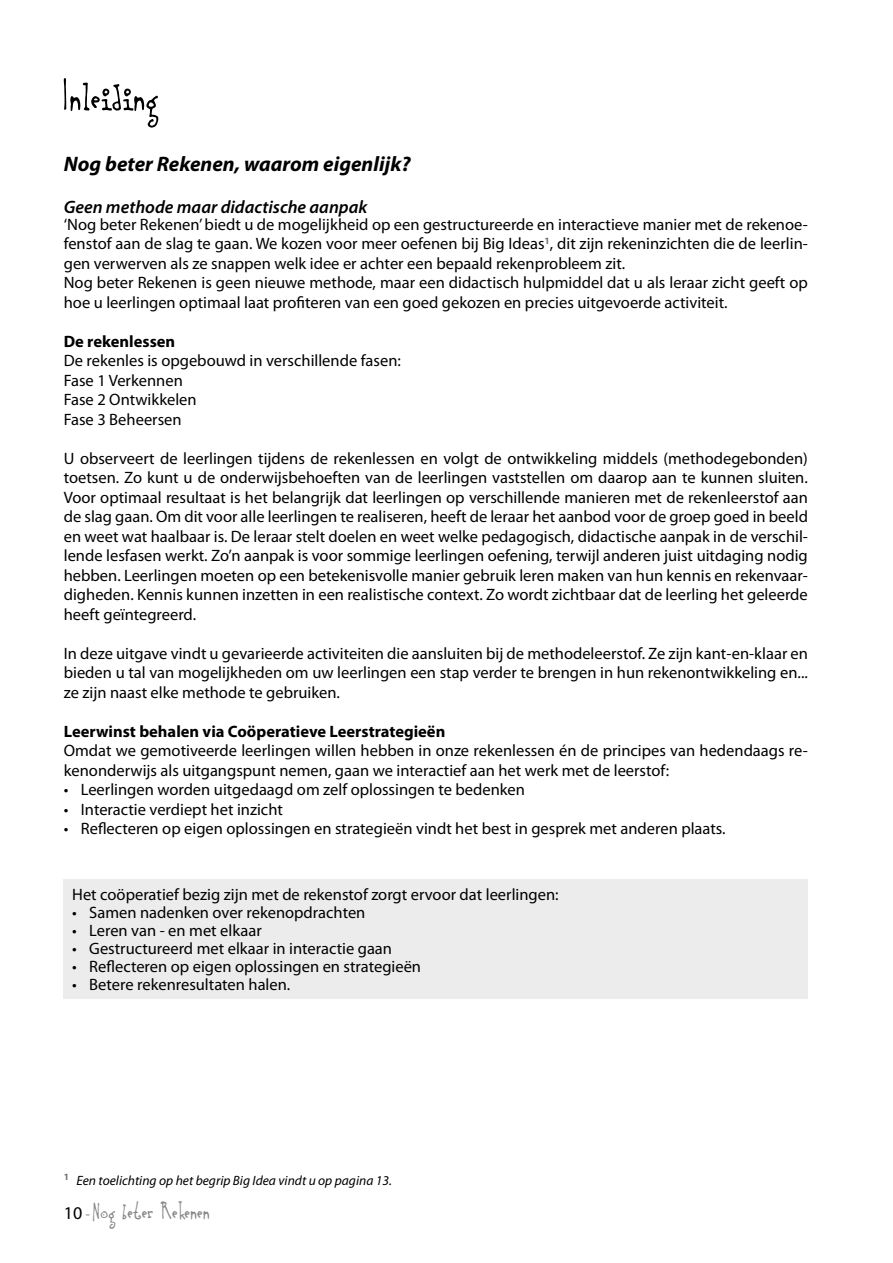
<style>
.page{position:relative;width:893px;height:1263px;background:#fff}
.page>*{position:absolute;margin:0;border:0;box-sizing:border-box;transform-origin:0 0}
.t1{font:54px "Another Hand Font";color:#000}
.t2{font:30px "Another Hand Font";color:#878786}
.t3{font:italic 700 21px "Myriad Pro";color:#000}
.t4{font:italic 600 18px "Myriad Pro";color:#000}
.t5{font:16.5px/19.5px "Myriad Pro";color:#000}
.t6{font:700 16.5px "Myriad Pro";color:#000}
.t7{font:italic 13.5px "Myriad Pro";color:#000}
.s1{font-family:"Myriad Pro";font-size:18px;color:#000}
.s2{font-family:"Myriad Pro";font-size:15px}
</style>
<div class="page">
<div style="left:64px;top:879px;width:744px;height:119px;background:#ececed"></div>
<h1 class="t1" style="left:64px;top:64px;width:97px">Inleiding</h1>
<p class="t3" style="left:64px;top:150px;width:348px">Nog beter Rekenen, waarom eigenlijk?</p>
<p class="t4" style="left:64px;top:196px;width:305px">Geen methode maar didactische aanpak</p>
<p class="t5" style="left:64px;top:214px;width:746px">‘Nog beter Rekenen’ biedt u de mogelijkheid op een gestructureerde en interactieve manier met de rekenoe&shy;fenstof aan de slag te gaan. We kozen voor meer oefenen bij Big Ideas<sup>1</sup>, dit zijn rekeninzichten die de leerlin&shy;gen verwerven als ze snappen welk idee er achter een bepaald rekenprobleem zit.<br>Nog beter Rekenen is geen nieuwe methode, maar een didactisch hulpmiddel dat u als leraar zicht geeft op hoe u leerlingen optimaal laat profiteren van een goed gekozen en precies uitgevoerde activiteit.</p>
<p class="t6" style="left:64px;top:330px;width:113px">De rekenlessen</p>
<p class="t5" style="left:64px;top:350px;width:339px">De rekenles is opgebouwd in verschillende fasen:<br>Fase 1 Verkennen<br>Fase 2 Ontwikkelen<br>Fase 3 Beheersen</p>
<p class="t5" style="left:64px;top:448px;width:746px;text-align:justify">U observeert de leerlingen tijdens de rekenlessen en volgt de ontwikkeling middels (methodegebonden) toetsen. Zo kunt u de onderwijsbehoeften van de leerlingen vaststellen om daarop aan te kunnen sluiten.<br>Voor optimaal resultaat is het belangrijk dat leerlingen op verschillende manieren met de rekenleerstof aan de slag gaan. Om dit voor alle leerlingen te realiseren, heeft de leraar het aanbod voor de groep goed in beeld en weet wat haalbaar is. De leraar stelt doelen en weet welke pedagogisch, didactische aanpak in de verschil&shy;lende lesfasen werkt. Zo’n aanpak is voor sommige leerlingen oefening, terwijl anderen juist uitdaging nodig hebben. Leerlingen moeten op een betekenisvolle manier gebruik leren maken van hun kennis en rekenvaar&shy;digheden. Kennis kunnen inzetten in een realistische context. Zo wordt zichtbaar dat de leerling het geleerde heeft geïntegreerd.</p>
<p class="t5" style="left:64px;top:643px;width:746px;text-align:justify">In deze uitgave vindt u gevarieerde activiteiten die aansluiten bij de methodeleerstof. Ze zijn kant-en-klaar en bieden u tal van mogelijkheden om uw leerlingen een stap verder te brengen in hun rekenontwikkeling en... ze zijn naast elke methode te gebruiken.</p>
<p class="t6" style="left:64px;top:720px;width:383px">Leerwinst behalen via Coöperatieve Leerstrategieën</p>
<p class="t5" style="left:64px;top:741px;width:746px">Omdat we gemotiveerde leerlingen willen hebben in onze rekenlessen én de principes van hedendaags re&shy;kenonderwijs als uitgangspunt nemen, gaan we interactief aan het werk met de leerstof:</p>
<p class="t5" style="left:64px;top:780px;width:463px">• Leerlingen worden uitgedaagd om zelf oplossingen te bedenken</p>
<p class="t5" style="left:64px;top:799px;width:221px">• Interactie verdiept het inzicht</p>
<p class="t5" style="left:64px;top:819px;width:663px">• Reflecteren op eigen oplossingen en strategieën vindt het best in gesprek met anderen plaats.</p>
<p class="t5" style="left:72px;top:884px;width:488px">Het coöperatief bezig zijn met de rekenstof zorgt ervoor dat leerlingen:</p>
<p class="t5" style="left:72px;top:902px;width:295px">• Samen nadenken over rekenopdrachten</p>
<p class="t5" style="left:72px;top:920px;width:191px">• Leren van - en met elkaar</p>
<p class="t5" style="left:72px;top:938px;width:321px">• Gestructureerd met elkaar in interactie gaan</p>
<p class="t5" style="left:72px;top:956px;width:350px">• Reflecteren op eigen oplossingen en strategieën</p>
<p class="t5" style="left:72px;top:974px;width:220px">• Betere rekenresultaten halen.</p>
<p class="t7" style="left:64px;top:1172px;width:330px"><sup>1</sup> Een toelichting op het begrip Big Idea vindt u op pagina 13.</p>
<h2 class="t2" style="left:64px;top:1193px;width:148px"><span class="s1">10</span> <span class="s2">-</span> Nog beter Rekenen</h2>
</div>
